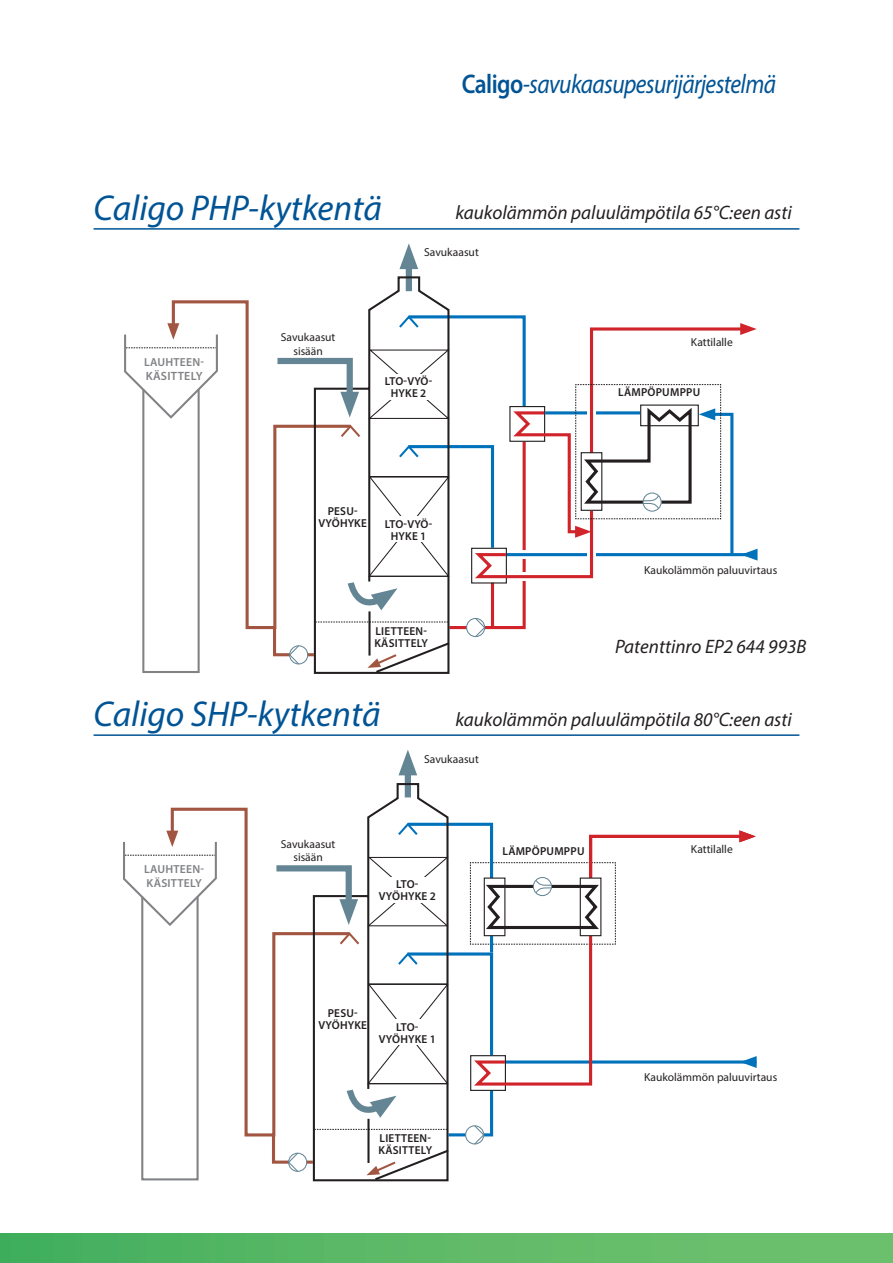
<style>
.page{position:relative;width:893px;height:1263px;background:#fff}
.page>*{position:absolute;margin:0;border:0;box-sizing:border-box;transform-origin:0 0}
.t1{font:italic 36px "Myriad Pro";color:#005495}
.t2{font:italic 27px "Myriad Pro";letter-spacing:-.025em;color:#005495;scale:.87 1}
.t3{font:italic 19.5px "Myriad Pro";color:#231f20}
.t4{font:600 12px "Myriad Pro";letter-spacing:.02em;color:#808285}
.t5{font:600 11.7px/14px "Myriad Pro";letter-spacing:.02em;color:#808285}
.t6{font:600 11.55px/12px "Myriad Pro";letter-spacing:.02em;color:#231f20;text-align:center}
.t7{font:11.55px/13.5px "Myriad Pro";color:#231f20;text-align:center}
.s1{font-weight:600;font-style:normal}
</style>
<div class="page">
<div style="left:405px;top:765px;width:6px;height:32px;background:#638594"></div>
<svg style="left:398px;top:750px;width:19px;height:25px"></svg>
<svg style="left:169px;top:807px;width:101px;height:330px"></svg>
<svg style="left:367px;top:782px;width:82px;height:39px"></svg>
<svg style="left:123px;top:831px;width:95px;height:96px"></svg>
<div style="left:141px;top:896px;width:58px;height:284px;border:2px solid #808285"></div>
<svg style="left:270px;top:821px;width:487px;height:361px"></svg>
<div style="left:406px;top:258px;width:6px;height:33px;background:#638594"></div>
<svg style="left:399px;top:243px;width:19px;height:26px"></svg>
<svg style="left:171px;top:300px;width:100px;height:330px"></svg>
<svg style="left:368px;top:275px;width:82px;height:39px"></svg>
<svg style="left:124px;top:323px;width:95px;height:97px"></svg>
<div style="left:142px;top:388px;width:58px;height:285px;border:2px solid #808285"></div>
<svg style="left:271px;top:314px;width:486px;height:360px"></svg>
<div style="left:0;top:1233px;width:893px;height:30px;background:linear-gradient(to right,#45b05f,#72c36f)"></div>
<hr style="left:94px;top:228px;width:705px;height:2px;background:#005495">
<div style="left:378px;top:374px;width:61px;height:26px;background:#fff"></div>
<div style="left:377px;top:877px;width:61px;height:26px;background:#fff"></div>
<div style="left:378px;top:516px;width:61px;height:26px;background:#fff"></div>
<div style="left:377px;top:1019px;width:61px;height:26px;background:#fff"></div>
<hr style="left:94px;top:734px;width:705px;height:2px;background:#005495">
<h1 class="t1" style="left:94px;top:185px;width:290px">Caligo PHP-kytkentä</h1>
<p class="t7" style="left:281px;top:330px;width:56px">Savukaasut sisään</p>
<h2 class="t2" style="left:462px;top:67px;width:363px"><span class="s1">Caligo</span>-savukaasupesurijärjestelmä</h2>
<h3 class="t3" style="left:455px;top:201px;width:338px">kaukolämmön paluulämpötila 65°C:een asti</h3>
<p class="t7" style="left:424px;top:245px;width:56px">Savukaasut</p>
<p class="t7" style="left:691px;top:336px;width:43px">Kattilalle</p>
<p class="t5" style="left:144px;top:355px;width:61px">LAUHTEEN-</p>
<p class="t4" style="left:146px;top:369px;width:58px">KÄSITTELY</p>
<p class="t6" style="left:385px;top:375px;width:49px">LTO-VYÖ-<br>HYKE 2</p>
<p class="t6" style="left:319px;top:504px;width:50px">PESU-<br>VYÖHYKE</p>
<p class="t6" style="left:385px;top:517px;width:49px">LTO-VYÖ-<br>HYKE 1</p>
<p class="t6" style="left:374px;top:624px;width:55px;text-align:left">LIETTEEN-<br>KÄSITTELY</p>
<p class="t6" style="left:618px;top:386px;width:84px">LÄMPÖPUMPPU</p>
<p class="t7" style="left:644px;top:563px;width:135px">Kaukolämmön paluuvirtaus</p>
<h3 class="t3" style="left:615px;top:634px;width:193px">Patenttinro EP2 644 993B</h3>
<h1 class="t1" style="left:94px;top:691px;width:288px">Caligo SHP-kytkentä</h1>
<h3 class="t3" style="left:455px;top:707px;width:338px">kaukolämmön paluulämpötila 80°C:een asti</h3>
<p class="t5" style="left:144px;top:862px;width:61px">LAUHTEEN-<br>KÄSITTELY</p>
<p class="t7" style="left:281px;top:837px;width:56px">Savukaasut sisään</p>
<p class="t7" style="left:424px;top:752px;width:56px">Savukaasut</p>
<p class="t6" style="left:379px;top:878px;width:58px">LTO-<br>VYÖHYKE 2</p>
<p class="t6" style="left:502px;top:845px;width:84px">LÄMPÖPUMPPU</p>
<p class="t6" style="left:319px;top:1007px;width:50px">PESU-<br>VYÖHYKE</p>
<p class="t6" style="left:379px;top:1020px;width:58px">LTO-<br>VYÖHYKE 1</p>
<p class="t6" style="left:378px;top:1132px;width:55px;text-align:left">LIETTEEN-<br>KÄSITTELY</p>
<p class="t7" style="left:691px;top:842px;width:43px">Kattilalle</p>
<p class="t7" style="left:644px;top:1070px;width:135px">Kaukolämmön paluuvirtaus</p>
</div>
